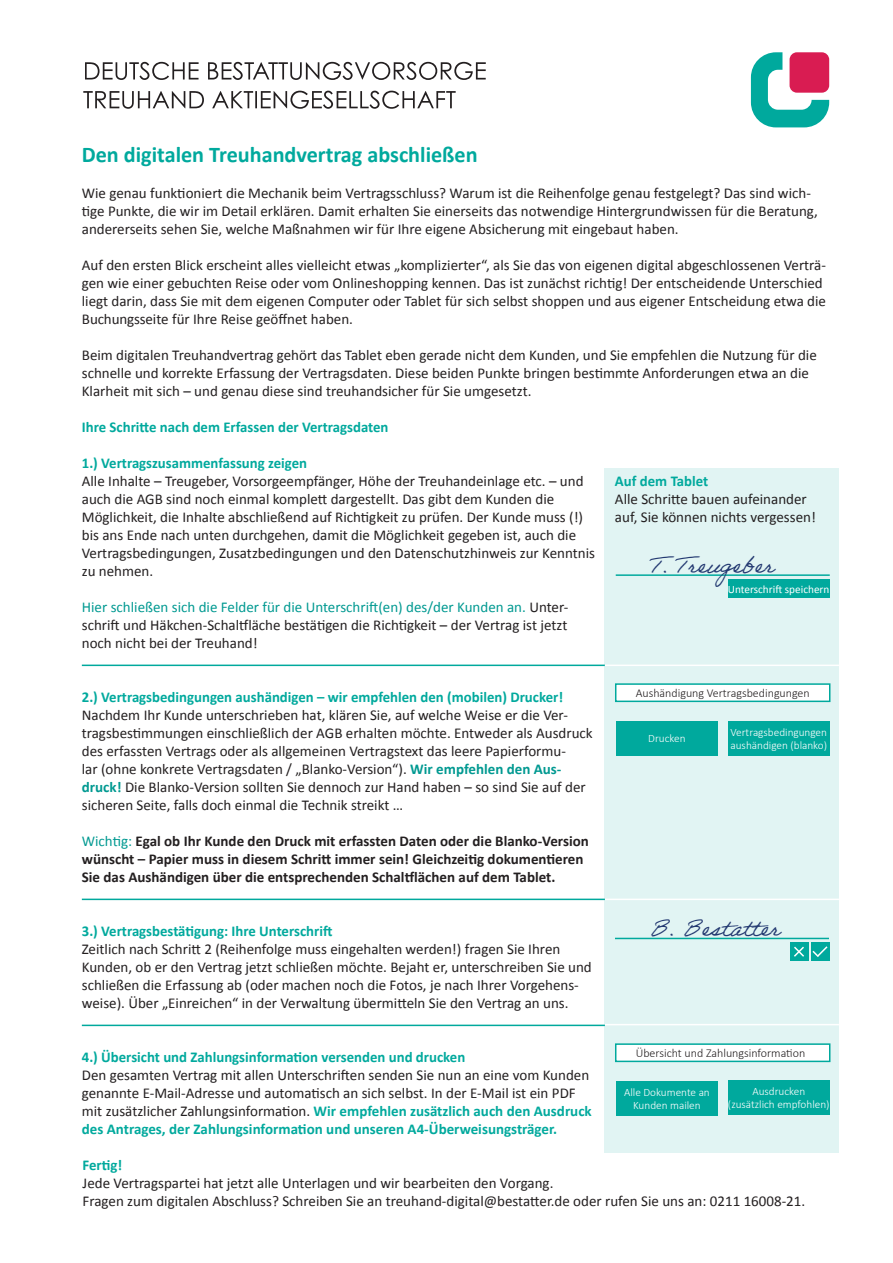
<style>
.page{position:relative;width:893px;height:1263px;background:#fff}
.page>*{position:absolute;margin:0;border:0;box-sizing:border-box;transform-origin:0 0}
.t1{font:24px "Adobe Handwriting Ernie";color:#233971}
.t2{font:700 22.5px "Calibri";color:#00a99d}
.t3{font:15px/18px "Calibri";color:#231f20}
.t4{font:700 15px "Calibri";color:#00a99d}
.t5{font:700 15px/18px "Calibri";color:#231f20}
.t6{font:300 12px "Calibri";color:#231f20}
.t7{font:11.25px/16.5px "Calibri";color:#231f20}
.t8{font:300 11.25px/13.5px "Calibri";color:#fff;text-align:center}
.t9{font:11.25px "Calibri";color:#fff}
.t10{font:9px "Calibri";color:#231f20}
.s1{color:#009991}
.s2{font-weight:700;color:#009991}
.s3{font-weight:400;color:#009991}
.s4{font-weight:700;color:#00a99d}
</style>
<div class="page">
<svg style="left:83px;top:91px;width:373px;height:18px"></svg>
<svg style="left:85px;top:62px;width:401px;height:18px"></svg>
<svg style="left:751px;top:52px;width:78px;height:75px"></svg>
<div style="left:605px;top:468px;width:234px;height:684px;background:#e1f4f3"></div>
<hr style="left:616px;top:574px;width:214px;height:2px;background:#00a99d">
<hr style="left:615px;top:938px;width:214px;height:1px;background:#00a99d">
<div style="left:811px;top:943px;width:18px;height:18px;background:#00a99d"></div>
<div style="left:728px;top:579px;width:102px;height:18px;background:#00a99d"></div>
<div style="left:790px;top:943px;width:18px;height:18px;background:#00a99d"></div>
<svg style="left:794px;top:945px;width:34px;height:14px"></svg>
<div style="left:615px;top:683px;width:215px;height:19px;background:#fff;border:2px solid #00a99d"></div>
<div style="left:615px;top:1043px;width:215px;height:19px;background:#fff;border:2px solid #00a99d"></div>
<div style="left:616px;top:721px;width:102px;height:34px;background:#00a99d"></div>
<div style="left:616px;top:1081px;width:102px;height:35px;background:#00a99d"></div>
<div style="left:728px;top:721px;width:102px;height:34px;background:#00a99d"></div>
<div style="left:728px;top:1080px;width:102px;height:35px;background:#00a99d"></div>
<hr style="left:82px;top:665px;width:523px;height:1px;background:#00a99d">
<hr style="left:605px;top:665px;width:234px;height:1px;background:#fff">
<hr style="left:605px;top:899px;width:234px;height:1px;background:#fff">
<hr style="left:605px;top:1024px;width:234px;height:1px;background:#fff">
<hr style="left:82px;top:899px;width:523px;height:1px;background:#00a99d">
<hr style="left:82px;top:1025px;width:523px;height:1px;background:#00a99d">
<h2 class="t2" style="left:82px;top:139px;width:397px">Den digitalen Treuhandvertrag abschließen</h2>
<p class="t3" style="left:82px;top:184px;width:738px">Wie genau funktioniert die Mechanik beim Vertragsschluss? Warum ist die Reihenfolge genau festgelegt? Das sind wich&shy;tige Punkte, die wir im Detail erklären. Damit erhalten Sie einerseits das notwendige Hintergrundwissen für die Beratung, andererseits sehen Sie, welche Maßnahmen wir für Ihre eigene Absicherung mit eingebaut haben.</p>
<p class="t3" style="left:82px;top:256px;width:746px">Auf den ersten Blick erscheint alles vielleicht etwas „komplizierter“, als Sie das von eigenen digital abgeschlossenen Verträ&shy;gen wie einer gebuchten Reise oder vom Onlineshopping kennen. Das ist zunächst richtig! Der entscheidende Unterschied liegt darin, dass Sie mit dem eigenen Computer oder Tablet für sich selbst shoppen und aus eigener Entscheidung etwa die Buchungsseite für Ihre Reise geöffnet haben.</p>
<p class="t3" style="left:82px;top:346px;width:736px">Beim digitalen Treuhandvertrag gehört das Tablet eben gerade nicht dem Kunden, und Sie empfehlen die Nutzung für die schnelle und korrekte Erfassung der Vertragsdaten. Diese beiden Punkte bringen bestimmte Anforderungen etwa an die<br>Klarheit mit sich – und genau diese sind treuhandsicher für Sie umgesetzt.</p>
<p class="t4" style="left:82px;top:416px;width:308px">Ihre Schritte nach dem Erfassen der Vertragsdaten</p>
<p class="t4" style="left:82px;top:452px;width:227px">1.) Vertragszusammenfassung zeigen</p>
<p class="t3" style="left:82px;top:472px;width:515px">Alle Inhalte – Treugeber, Vorsorgeempfänger, Höhe der Treuhandeinlage etc. – und auch die AGB sind noch einmal komplett dargestellt. Das gibt dem Kunden die Möglichkeit, die Inhalte abschließend auf Richtigkeit zu prüfen. Der Kunde muss (!) bis ans Ende nach unten durchgehen, damit die Möglichkeit gegeben ist, auch die Vertragsbedingungen, Zusatzbedingungen und den Datenschutzhinweis zur Kenntnis zu nehmen.</p>
<p class="t3" style="left:82px;top:598px;width:488px;text-align:justify"><span class="s1">Hier schließen sich die Felder für die Unterschrift(en) des/der Kunden an.</span> Unter&shy;schrift und Häkchen-Schaltfläche bestätigen die Richtigkeit – der Vertrag ist jetzt noch nicht bei der Treuhand!</p>
<p class="t4" style="left:82px;top:686px;width:483px">2.) Vertragsbedingungen aushändigen – wir empfehlen den (mobilen) Drucker!</p>
<p class="t3" style="left:82px;top:706px;width:512px">Nachdem Ihr Kunde unterschrieben hat, klären Sie, auf welche Weise er die Ver&shy;tragsbestimmungen einschließlich der AGB erhalten möchte. Entweder als Ausdruck des erfassten Vertrags oder als allgemeinen Vertragstext das leere Papierformu-<br>lar (ohne konkrete Vertragsdaten / „Blanko-Version“). <span class="s2">Wir empfehlen den Aus&shy;druck!</span> Die Blanko-Version sollten Sie dennoch zur Hand haben – so sind Sie auf der sicheren Seite, falls doch einmal die Technik streikt …</p>
<p class="t5" style="left:82px;top:832px;width:508px"><span class="s3">Wichtig:</span> Egal ob Ihr Kunde den Druck mit erfassten Daten oder die Blanko-Version wünscht – Papier muss in diesem Schritt immer sein! Gleichzeitig dokumentieren<br>Sie das Aushändigen über die entsprechenden Schaltflächen auf dem Tablet.</p>
<p class="t4" style="left:82px;top:920px;width:252px">3.) Vertragsbestätigung: Ihre Unterschrift</p>
<p class="t3" style="left:82px;top:940px;width:511px">Zeitlich nach Schritt 2 (Reihenfolge muss eingehalten werden!) fragen Sie Ihren Kunden, ob er den Vertrag jetzt schließen möchte. Bejaht er, unterschreiben Sie und schließen die Erfassung ab (oder machen noch die Fotos, je nach Ihrer Vorgehens&shy;weise). Über „Einreichen“ in der Verwaltung übermitteln Sie den Vertrag an uns.</p>
<p class="t4" style="left:82px;top:1046px;width:385px">4.) Übersicht und Zahlungsinformation versenden und drucken</p>
<p class="t3" style="left:82px;top:1066px;width:511px">Den gesamten Vertrag mit allen Unterschriften senden Sie nun an eine vom Kunden genannte E-Mail-Adresse und automatisch an sich selbst. In der E-Mail ist ein PDF mit zusätzlicher Zahlungsinformation. <span class="s4">Wir empfehlen zusätzlich auch den Ausdruck des Antrages, der Zahlungsinformation und unseren A4-Überweisungsträger.</span></p>
<p class="t4" style="left:615px;top:470px;width:95px">Auf dem Tablet</p>
<p class="t3" style="left:615px;top:490px;width:202px">Alle Schritte bauen aufeinander auf, Sie können nichts vergessen!</p>
<h1 class="t1" style="left:651px;top:550px;width:125px">T. Treugeber</h1>
<p class="t9" style="left:728px;top:581px;width:103px">Unterschrift speichern</p>
<p class="t6" style="left:636px;top:686px;width:176px">Aushändigung Vertragsbedingungen</p>
<p class="t8" style="left:648px;top:732px;width:39px">Drucken</p>
<p class="t8" style="left:730px;top:725px;width:98px;text-align:left">Vertragsbedingungen aushändigen (blanko)</p>
<h1 class="t1" style="left:650px;top:914px;width:131px">B. Bestatter</h1>
<p class="t6" style="left:636px;top:1046px;width:171px">Übersicht und Zahlungsinformation</p>
<p class="t8" style="left:624px;top:1085px;width:87px">Alle Dokumente an<br>Kunden mailen</p>
<p class="t8" style="left:728px;top:1084px;width:103px">Ausdrucken (zusätzlich empfohlen)</p>
<p class="t4" style="left:83px;top:1154px;width:41px">Fertig!</p>
<p class="t3" style="left:83px;top:1174px;width:724px">Jede Vertragspartei hat jetzt alle Unterlagen und wir bearbeiten den Vorgang.<br>Fragen zum digitalen Abschluss? Schreiben Sie an treuhand-digital@bestatter.de oder rufen Sie uns an: 0211 16008-21.</p>
<p class="t7" style="left:267px;top:1179px;width:125px">AG Düsseldorf, HRB 33732<br>Telefon +49 211 16008-58</p>
<p class="t7" style="left:461px;top:1179px;width:16px">BIC</p>
<p class="t7" style="left:85px;top:1179px;width:103px">Stephan Neuser, Unna</p>
<p class="t10" style="left:85px;top:1199px;width:93px">Aufsichtsratsvorsitzender</p>
<p class="t7" style="left:461px;top:1179px;width:108px;text-indent:32px">WUPSDE33XXX treuhand@bestatter.de</p>
<p class="t7" style="left:661px;top:1196px;width:116px">KURATORIUM DEUTSCHE</p>
</div>
